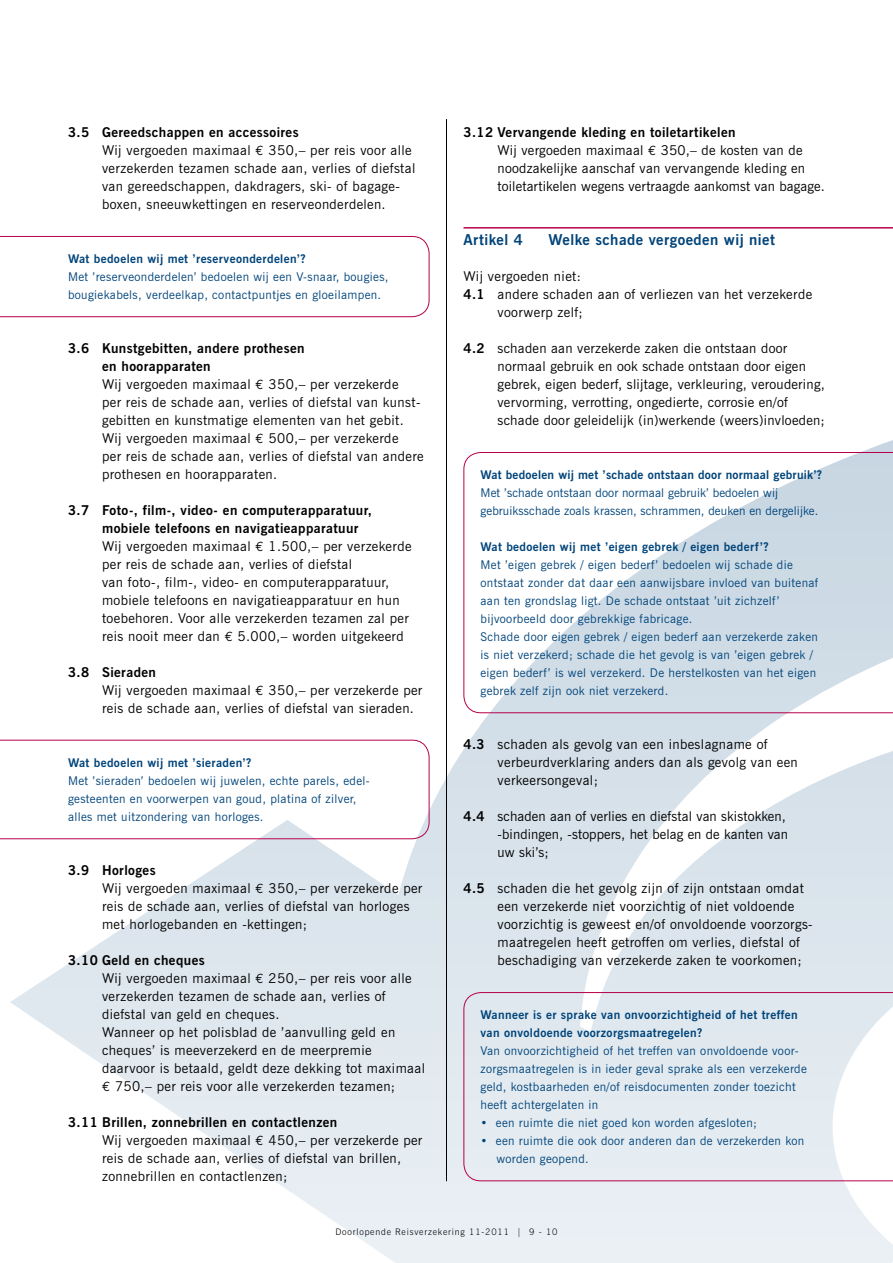
<style>
.page{position:relative;width:893px;height:1263px;background:#fff}
.page>*{position:absolute;margin:0;border:0;box-sizing:border-box;transform-origin:0 0}
.t1{font:700 15px "News Gothic BT";letter-spacing:.03em;color:#00447a}
.t2{font:13.5px/18px "News Gothic BT";letter-spacing:.03em;color:#000}
.t3{font:13.5px/18px "News Gothic BT";letter-spacing:.01em;color:#000}
.t4{font:12px/18px "News Gothic BT";letter-spacing:.03em;color:#00447a}
.t5{font:700 12px/18px "News Gothic BT";letter-spacing:.03em;color:#00447a}
.t6{font:12px/18px "News Gothic BT";letter-spacing:.01em;color:#00447a}
.t7{font:300 9px "News Gothic BT";letter-spacing:.09em;color:#000}
.s1{font-weight:700}
.s2{font-family:"Euro Mono"}
</style>
<div class="page">
<hr style="left:10px;top:440px;width:883px;height:3px;background:#c6d5e1">
<svg style="left:478px;top:713px;width:415px;height:5px;fill:#d2dee8"></svg>
<svg style="left:10px;top:718px;width:770px;height:23px"></svg>
<svg style="left:429px;top:741px;width:464px;height:22px;fill:#d4dfe9"></svg>
<svg style="left:429px;top:763px;width:464px;height:23px;fill:#d5e0e9"></svg>
<svg style="left:429px;top:786px;width:464px;height:22px;fill:#d6e1ea"></svg>
<svg style="left:429px;top:808px;width:464px;height:23px;fill:#d7e2ea"></svg>
<svg style="left:10px;top:831px;width:883px;height:22px;fill:#d8e2eb"></svg>
<svg style="left:202px;top:853px;width:691px;height:23px;fill:#d9e3eb"></svg>
<svg style="left:169px;top:876px;width:724px;height:22px;background:#dee6ee"></svg>
<svg style="left:134px;top:898px;width:759px;height:23px;background:#dde6ed"></svg>
<div style="left:100px;top:921px;width:793px;height:22px;background:#dce5ed"></div>
<div style="left:10px;top:943px;width:883px;height:23px;background:#dde6ed"></div>
<div style="left:10px;top:966px;width:883px;height:22px;background:#dee7ee"></div>
<div style="left:10px;top:988px;width:883px;height:23px;background:#dfe8ee"></div>
<div style="left:10px;top:1011px;width:883px;height:22px;background:#e0e8ef"></div>
<div style="left:10px;top:1033px;width:883px;height:23px;background:#e1e9ef"></div>
<div style="left:90px;top:1056px;width:373px;height:23px;background:#e2eaf0"></div>
<div style="left:124px;top:1079px;width:339px;height:22px;background:#e3eaf0"></div>
<div style="left:157px;top:1101px;width:306px;height:23px;background:#e4ebf1"></div>
<div style="left:191px;top:1124px;width:272px;height:22px;background:#e5ecf1"></div>
<svg style="left:223px;top:1146px;width:240px;height:23px;background:#e7eef2"></svg>
<svg style="left:257px;top:1169px;width:636px;height:22px;background:#e8eaf1"></svg>
<div style="left:289px;top:1191px;width:574px;height:23px;background:#e8eef3"></div>
<div style="left:10px;top:1214px;width:883px;height:22px;background:linear-gradient(to right,#fff,#e4ebf1)"></div>
<div style="left:10px;top:1236px;width:883px;height:23px;background:linear-gradient(to right,#fff,#e3ebf1)"></div>
<hr style="left:390px;top:1259px;width:503px;height:4px;background:#ebf0f5">
<hr style="left:446px;top:119px;width:1px;height:1062px;background:#000">
<svg style="left:0;top:740px;width:429px;height:99px"></svg>
<hr style="left:463px;top:227px;width:430px;height:2px;background:#b6004b">
<svg style="left:463px;top:452px;width:430px;height:261px"></svg>
<svg style="left:0;top:236px;width:429px;height:81px"></svg>
<svg style="left:463px;top:992px;width:430px;height:189px"></svg>
<p class="t2" style="left:102px;top:123px;width:315px;text-indent:-34px"><span class="s1">3.5 Gereedschappen en accessoires<br></span>Wij vergoeden maximaal <span class="s2">€</span> 350,– per reis voor alle verzekerden tezamen schade aan, verlies of diefstal van gereedschappen, dakdragers, ski- of bagage&shy;boxen, sneeuwkettingen en reserveonderdelen.</p>
<p class="t5" style="left:68px;top:250px;width:239px">Wat bedoelen wij met ’reserveonderdelen’?</p>
<p class="t4" style="left:68px;top:268px;width:322px">Met ’reserveonderdelen’ bedoelen wij een V-snaar, bougies, bougiekabels, verdeelkap, contactpuntjes en gloeilampen.</p>
<p class="t2" style="left:102px;top:339px;width:323px;text-indent:-34px"><span class="s1">3.6 Kunstgebitten, andere prothesen<br>en hoorapparaten<br></span>Wij vergoeden maximaal <span class="s2">€</span> 350,– per verzekerde<br>per reis de schade aan, verlies of diefstal van kunst&shy;gebitten en kunstmatige elementen van het gebit.<br>Wij vergoeden maximaal <span class="s2">€</span> 500,– per verzekerde<br>per reis de schade aan, verlies of diefstal van andere prothesen en hoorapparaten.</p>
<p class="t2" style="left:102px;top:501px;width:311px;text-indent:-34px"><span class="s1">3.7 Foto-, film-, video- en computerapparatuur, mobiele telefoons en navigatieapparatuur<br></span>Wij vergoeden maximaal <span class="s2">€</span> 1.500,– per verzekerde per reis de schade aan, verlies of diefstal<br>van foto-, film-, video- en computerapparatuur, mobiele telefoons en navigatieapparatuur en hun toebehoren. Voor alle verzekerden tezamen zal per reis nooit meer dan <span class="s2">€</span> 5.000,– worden uitgekeerd</p>
<p class="t2" style="left:102px;top:663px;width:322px;text-indent:-34px"><span class="s1">3.8 Sieraden<br></span>Wij vergoeden maximaal <span class="s2">€</span> 350,– per verzekerde per reis de schade aan, verlies of diefstal van sieraden.</p>
<p class="t5" style="left:68px;top:754px;width:185px">Wat bedoelen wij met ’sieraden’?</p>
<p class="t4" style="left:68px;top:772px;width:303px">Met ’sieraden’ bedoelen wij juwelen, echte parels, edel&shy;gesteenten en voorwerpen van goud, platina of zilver, alles met uitzondering van horloges.</p>
<p class="t2" style="left:102px;top:861px;width:322px;text-indent:-34px"><span class="s1">3.9 Horloges<br></span>Wij vergoeden maximaal <span class="s2">€</span> 350,– per verzekerde per reis de schade aan, verlies of diefstal van horloges met horlogebanden en -kettingen;</p>
<p class="t2" style="left:102px;top:951px;width:324px;text-indent:-34px"><span class="s1">3.10 Geld en cheques<br></span>Wij vergoeden maximaal <span class="s2">€</span> 250,– per reis voor alle verzekerden tezamen de schade aan, verlies of diefstal van geld en cheques.<br>Wanneer op het polisblad de ’aanvulling geld en cheques’ is meeverzekerd en de meerpremie daarvoor is betaald, geldt deze dekking tot maximaal <span class="s2">€</span> 750,– per reis voor alle verzekerden tezamen;</p>
<p class="t2" style="left:102px;top:1113px;width:322px;text-indent:-34px"><span class="s1">3.11 Brillen, zonnebrillen en contactlenzen<br></span>Wij vergoeden maximaal <span class="s2">€</span> 450,– per verzekerde per reis de schade aan, verlies of diefstal van brillen, zonnebrillen en contactlenzen;</p>
<p class="t2" style="left:497px;top:123px;width:329px;text-indent:-34px"><span class="s1">3.12 Vervangende kleding en toiletartikelen<br></span>Wij vergoeden maximaal <span class="s2">€</span> 350,– de kosten van de noodzakelijke aanschaf van vervangende kleding en toiletartikelen wegens vertraagde aankomst van bagage.</p>
<p class="t1" style="left:463px;top:231px;width:61px">Artikel 4</p>
<p class="t1" style="left:548px;top:231px;width:228px">Welke schade vergoeden wij niet</p>
<p class="t2" style="left:463px;top:267px;width:119px">Wij vergoeden niet:</p>
<p class="t2" style="left:463px;top:285px;width:350px"><span class="s1">4.1</span> andere schaden aan of verliezen van het verzekerde</p>
<p class="t2" style="left:497px;top:303px;width:87px">voorwerp zelf;</p>
<p class="t2" style="left:497px;top:339px;width:329px;text-indent:-34px"><span class="s1">4.2</span> schaden aan verzekerde zaken die ontstaan door normaal gebruik en ook schade ontstaan door eigen gebrek, eigen bederf, slijtage, verkleuring, veroudering, vervorming, verrotting, ongedierte, corrosie en/of schade door geleidelijk (in)werkende (weers)invloeden;</p>
<p class="t5" style="left:480px;top:466px;width:343px">Wat bedoelen wij met ’schade ontstaan door normaal gebruik’?</p>
<p class="t6" style="left:480px;top:484px;width:339px">Met ’schade ontstaan door normaal gebruik’ bedoelen wij gebruiksschade zoals krassen, schrammen, deuken en dergelijke.</p>
<p class="t5" style="left:480px;top:538px;width:290px">Wat bedoelen wij met ’eigen gebrek / eigen bederf’?</p>
<p class="t4" style="left:480px;top:556px;width:339px">Met ’eigen gebrek / eigen bederf’ bedoelen wij schade die ontstaat zonder dat daar een aanwijsbare invloed van buitenaf aan ten grondslag ligt. De schade ontstaat ’uit zichzelf’ bijvoorbeeld door gebrekkige fabricage.<br>Schade door eigen gebrek / eigen bederf aan verzekerde zaken is niet verzekerd; schade die het gevolg is van ’eigen gebrek / eigen bederf’ is wel verzekerd. De herstelkosten van het eigen gebrek zelf zijn ook niet verzekerd.</p>
<p class="t2" style="left:497px;top:735px;width:302px;text-indent:-34px"><span class="s1">4.3</span> schaden als gevolg van een inbeslagname of verbeurdverklaring anders dan als gevolg van een verkeersongeval;</p>
<p class="t3" style="left:497px;top:807px;width:292px;text-indent:-34px"><span class="s1">4.4</span> schaden aan of verlies en diefstal van skistokken, -bindingen, -stoppers, het belag en de kanten van uw ski’s;</p>
<p class="t2" style="left:497px;top:879px;width:317px;text-indent:-34px"><span class="s1">4.5</span> schaden die het gevolg zijn of zijn ontstaan omdat een verzekerde niet voorzichtig of niet voldoende voorzichtig is geweest en/of onvoldoende voorzorgs&shy;maatregelen heeft getroffen om verlies, diefstal of beschadiging van verzekerde zaken te voorkomen;</p>
<p class="t5" style="left:480px;top:1006px;width:319px">Wanneer is er sprake van onvoorzichtigheid of het treffen van onvoldoende voorzorgsmaatregelen?</p>
<p class="t4" style="left:480px;top:1042px;width:328px">Van onvoorzichtigheid of het treffen van onvoldoende voor&shy;zorgsmaatregelen is in ieder geval sprake als een verzekerde geld, kostbaarheden en/of reisdocumenten zonder toezicht heeft achtergelaten in</p>
<p class="t4" style="left:480px;top:1114px;width:278px">• een ruimte die niet goed kon worden afgesloten;</p>
<p class="t4" style="left:496px;top:1132px;width:309px;text-indent:-16px">• een ruimte die ook door anderen dan de verzekerden kon worden geopend.</p>
<p class="t7" style="left:335px;top:1226px;width:224px">Doorlopende Reisverzekering 11-2011 | 9 - 10</p>
</div>
